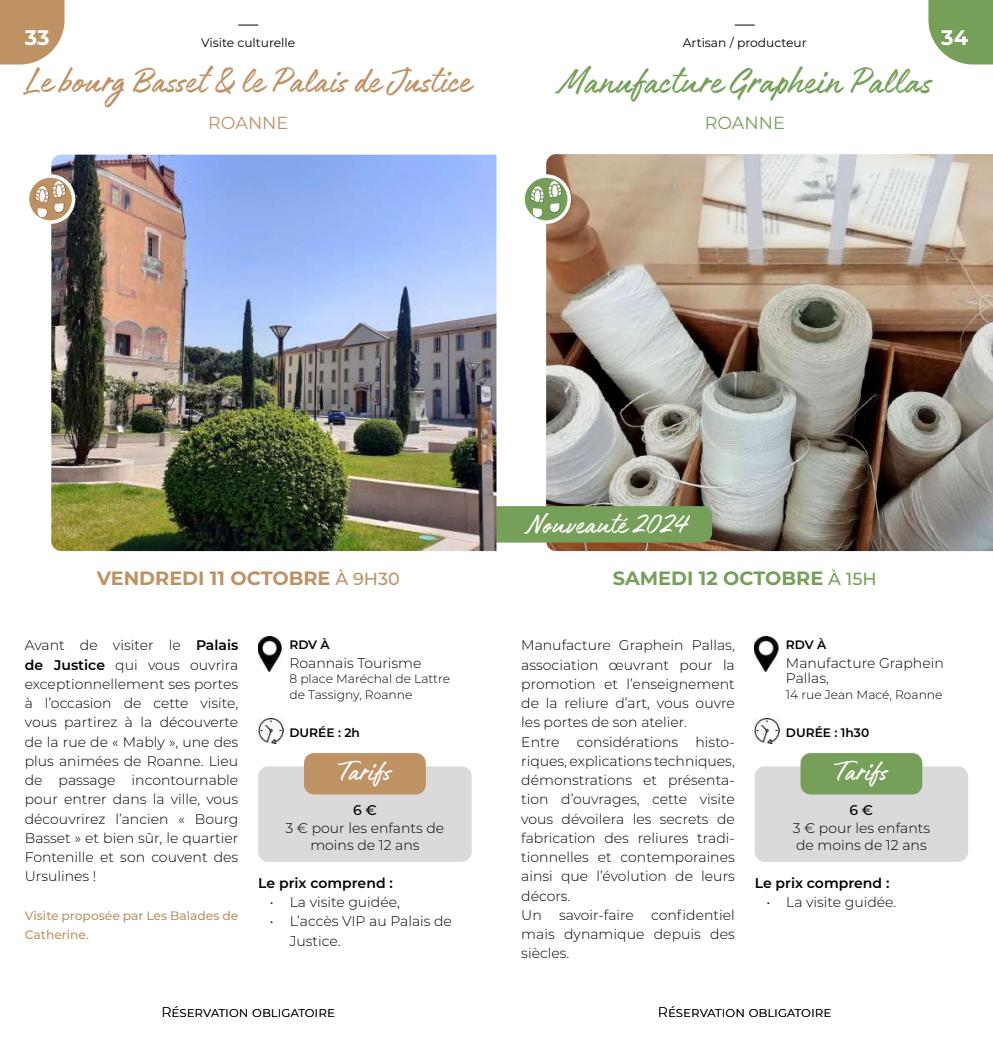
<style>
.page{position:relative;width:993px;height:1042px;background:#fff}
.page>*{position:absolute;margin:0;border:0;box-sizing:border-box;transform-origin:0 0}
.t1{font:42px "Authenia Solid";color:#76a059}
.t2{font:40.25px "Authenia Solid";letter-spacing:-.015em;color:#bf9264}
.t3{font:31.5px "Authenia Solid";letter-spacing:-.005em;color:#fff}
.t4{font:700 21px "Montserrat";color:#fff}
.t5{font:700 19.25px "Montserrat";color:#bf9264}
.t6{font:700 19.25px "Montserrat";color:#76a059}
.t7{font:17.5px "Montserrat";color:#bf9264}
.t8{font:17.5px "Montserrat";color:#76a059}
.t9{font:300 14px/19.2px "Montserrat";color:#000}
.t10{font:600 14px "Montserrat";color:#000}
.t11{font:500 14px "Montserrat";color:#000}
.t12{font:300 12.25px/15.8px "Montserrat";color:#000}
.t13{font:500 12.25px/19.2px "Montserrat";color:#bf9264}
.t14{font:12.25px "Montserrat";color:#000}
.t15{font:600 12.25px "Montserrat";color:#000}
.s1{font-weight:500;font-size:17.5px}
.s2{font-weight:600}
</style>
<div class="page">
<svg style="left:734px;top:25px;width:20px;height:1px"></svg>
<svg style="left:928px;top:0;width:64px;height:64px"></svg>
<svg style="left:238px;top:25px;width:20px;height:1px"></svg>
<svg style="left:0;top:0;width:64px;height:64px"></svg>
<img style="left:546px;top:154px;width:446px;height:397px">
<div style="left:496px;top:506px;width:216px;height:36px;background:#76a059"></div>
<img style="left:51px;top:155px;width:445px;height:396px">
<svg style="left:27px;top:176px;width:47px;height:46px"></svg>
<div style="left:26px;top:174px;width:49px;height:50px;border:4px solid #fff;border-radius:50%"></div>
<img style="left:33px;top:182px;width:35px;height:34px">
<img style="left:258px;top:637px;width:24px;height:34px">
<img style="left:258px;top:718px;width:25px;height:25px">
<div style="left:258px;top:766px;width:213px;height:96px;background:#dadada;border-radius:10px"></div>
<div style="left:304px;top:753px;width:121px;height:41px;background:#bf9264;border-radius:10px"></div>
<svg style="left:523px;top:176px;width:46px;height:46px"></svg>
<div style="left:521px;top:174px;width:49px;height:50px;border:4px solid #fff;border-radius:50%"></div>
<img style="left:528px;top:182px;width:35px;height:34px">
<div style="left:754px;top:766px;width:213px;height:96px;background:#dadada;border-radius:10px"></div>
<div style="left:800px;top:753px;width:122px;height:41px;background:#76a059;border-radius:10px"></div>
<img style="left:754px;top:637px;width:25px;height:34px">
<img style="left:754px;top:718px;width:25px;height:25px">
<h3 class="t4" style="left:25px;top:23px;width:26px">33</h3>
<p class="t14" style="left:201px;top:34px;width:96px">Visite culturelle</p>
<p class="t14" style="left:682px;top:34px;width:125px">Artisan / producteur</p>
<h3 class="t4" style="left:940px;top:23px;width:28px">34</h3>
<h2 class="t2" style="left:26px;top:60px;width:447px">Le bourg Basset &amp; le Palais de Justice</h2>
<p class="t7" style="left:208px;top:111px;width:81px">ROANNE</p>
<h1 class="t1" style="left:558px;top:60px;width:374px">Manufacture Graphein Pallas</h1>
<p class="t8" style="left:704px;top:111px;width:81px">ROANNE</p>
<h3 class="t3" style="left:526px;top:508px;width:162px">Nouveauté 2024</h3>
<h3 class="t5" style="left:97px;top:564px;width:304px">VENDREDI 11 OCTOBRE <span class="s1">À 9H30</span></h3>
<h3 class="t6" style="left:612px;top:564px;width:265px">SAMEDI 12 OCTOBRE <span class="s1">À 15H</span></h3>
<p class="t9" style="left:25px;top:635px;width:215px;text-align:justify">Avant de visiter le <span class="s2">Palais de Justice</span> qui vous ouvrira exceptionnellement ses portes à l’occasion de cette visite, vous partirez à la découverte de la rue de « Mably », une des plus animées de Roanne. Lieu de passage incontournable pour entrer dans la ville, vous découvrirez l’ancien « Bourg Basset » et bien sûr, le quartier Fontenille et son couvent des Ursulines !</p>
<p class="t13" style="left:25px;top:905px;width:215px">Visite proposée par Les Balades de<br>Catherine.</p>
<p class="t15" style="left:289px;top:635px;width:42px">RDV À</p>
<p class="t9" style="left:289px;top:652px;width:134px">Roannais Tourisme</p>
<p class="t12" style="left:289px;top:671px;width:162px">8 place Maréchal de Lattre de Tassigny, Roanne</p>
<p class="t15" style="left:289px;top:723px;width:72px">DURÉE : 2h</p>
<h3 class="t3" style="left:338px;top:755px;width:54px">Tarifs</h3>
<p class="t11" style="left:353px;top:800px;width:25px">6 €</p>
<p class="t9" style="left:285px;top:818px;width:160px;line-height:17.5px;text-align:center">3 € pour les enfants de moins de 12 ans</p>
<p class="t10" style="left:258px;top:873px;width:136px">Le prix comprend :</p>
<p class="t9" style="left:270px;top:892px;width:131px">• La visite guidée,</p>
<p class="t9" style="left:289px;top:911px;width:164px;text-indent:-20px">• L’accès VIP au Palais de<br>Justice.</p>
<p class="t9" style="left:521px;top:635px;width:215px">Manufacture Graphein Pallas, association œuvrant pour la promotion et l’enseignement de la reliure d’art, vous ouvre les portes de son atelier.<br>Entre considérations histo&shy;riques, explications techniques, démonstrations et présenta&shy;tion d’ouvrages, cette visite vous dévoilera les secrets de fabrication des reliures tradi&shy;tionnelles et contemporaines ainsi que l’évolution de leurs décors.<br>Un savoir-faire confidentiel mais dynamique depuis des siècles.</p>
<p class="t15" style="left:785px;top:635px;width:42px">RDV À</p>
<p class="t9" style="left:785px;top:654px;width:159px;line-height:15.8px">Manufacture Graphein<br>Pallas,</p>
<p class="t12" style="left:785px;top:686px;width:158px">14 rue Jean Macé, Roanne</p>
<p class="t15" style="left:785px;top:723px;width:85px">DURÉE : 1h30</p>
<h3 class="t3" style="left:835px;top:755px;width:54px">Tarifs</h3>
<p class="t11" style="left:849px;top:800px;width:25px">6 €</p>
<p class="t9" style="left:792px;top:818px;width:139px;line-height:17.5px">3 € pour les enfants de moins de 12 ans</p>
<p class="t10" style="left:754px;top:873px;width:136px">Le prix comprend :</p>
<p class="t9" style="left:766px;top:892px;width:131px">• La visite guidée.</p>
<p class="t9" style="left:161px;top:1002px;width:175px">Réservation obligatoire</p>
<p class="t9" style="left:657px;top:1002px;width:175px">Réservation obligatoire</p>
</div>
